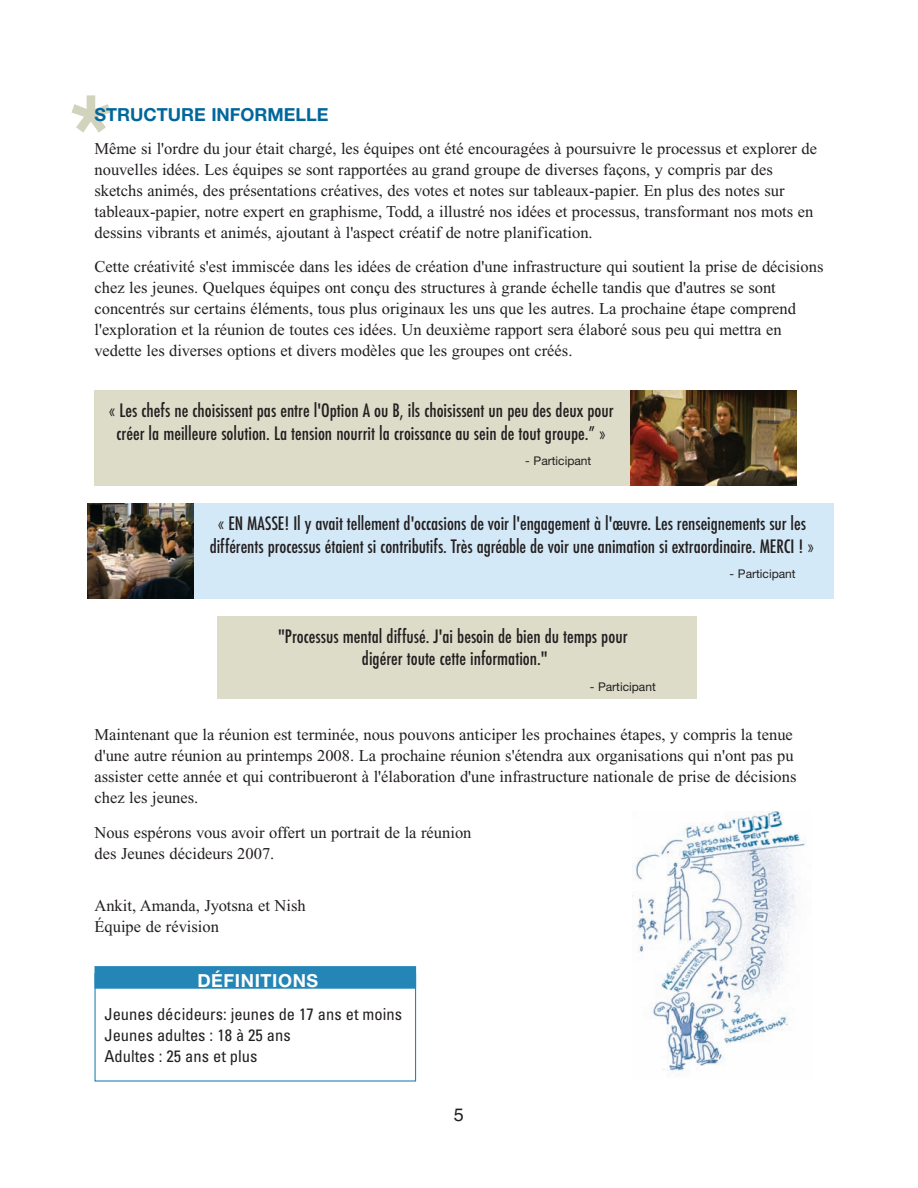
<style>
.page{position:relative;width:918px;height:1188px;background:#fff}
.page>*{position:absolute;margin:0;border:0;box-sizing:border-box;transform-origin:0 0}
.t1{font:700 108px "Helvetica Neue";color:#d1d3bc}
.t2{font:500 condensed 18px/22.5px "Futura";color:#231f20;text-align:center}
.t3{font:700 18px "Helvetica Neue";color:#00679d}
.t4{font:700 18px "Helvetica Neue";letter-spacing:.035em;color:#fff}
.t5{font:18px "Helvetica";color:#231f20}
.t6{font:16.5px/21px "Times New Roman";color:#231f20}
.t7{font:condensed 16.5px/21px "Univers";color:#231f20}
.t8{font:12px "Helvetica Neue";color:#231f20}
</style>
<div class="page">
<div style="left:94px;top:391px;width:539px;height:95px;background:#dcdcc9"></div>
<img style="left:631px;top:391px;width:165px;height:95px">
<img style="left:633px;top:812px;width:173px;height:265px">
<div style="left:188px;top:504px;width:646px;height:95px;background:#d4e9f7"></div>
<img style="left:87px;top:504px;width:106px;height:95px">
<div style="left:218px;top:616px;width:479px;height:83px;background:#dcdcc9"></div>
<div style="left:96px;top:967px;width:319px;height:21px;background:#2386b6"></div>
<div style="left:94px;top:966px;width:322px;height:23px;border:1px solid #2386b6"></div>
<h1 class="t1" style="left:69px;top:95px;width:45px">*</h1>
<p class="t3" style="left:94px;top:108px;width:236px">STRUCTURE INFORMELLE</p>
<p class="t6" style="left:94px;top:139px;width:724px">Même si l'ordre du jour était chargé, les équipes ont été encouragées à poursuivre le processus et explorer de nouvelles idées. Les équipes se sont rapportées au grand groupe de diverses façons, y compris par des sketchs animés, des présentations créatives, des votes et notes sur tableaux-papier. En plus des notes sur tableaux-papier, notre expert en graphisme, Todd, a illustré nos idées et processus, transformant nos mots en dessins vibrants et animés, ajoutant à l'aspect créatif de notre planification.</p>
<p class="t6" style="left:95px;top:258px;width:730px">Cette créativité s'est immiscée dans les idées de création d'une infrastructure qui soutient la prise de décisions chez les jeunes. Quelques équipes ont conçu des structures à grande échelle tandis que d'autres se sont concentrés sur certains éléments, tous plus originaux les uns que les autres. La prochaine étape comprend l'exploration et la réunion de toutes ces idées. Un deuxième rapport sera élaboré sous peu qui mettra en vedette les diverses options et divers modèles que les groupes ont créés.</p>
<p class="t2" style="left:109px;top:400px;width:506px">« Les chefs ne choisissent pas entre l'Option A ou B, ils choisissent un peu des deux pour créer la meilleure solution. La tension nourrit la croissance au sein de tout groupe.” »</p>
<p class="t8" style="left:525px;top:456px;width:68px">- Participant</p>
<p class="t2" style="left:210px;top:513px;width:606px">« EN MASSE! Il y avait tellement d'occasions de voir l'engagement à l'œuvre. Les renseignements sur les différents processus étaient si contributifs. Très agréable de voir une animation si extraordinaire. MERCI ! »</p>
<p class="t8" style="left:730px;top:569px;width:68px">- Participant</p>
<p class="t2" style="left:278px;top:625px;width:351px">"Processus mental diffusé. J'ai besoin de bien du temps pour digérer toute cette information."</p>
<p class="t8" style="left:590px;top:682px;width:68px">- Participant</p>
<p class="t6" style="left:95px;top:726px;width:704px">Maintenant que la réunion est terminée, nous pouvons anticiper les prochaines étapes, y compris la tenue d'une autre réunion au printemps 2008. La prochaine réunion s'étendra aux organisations qui n'ont pas pu assister cette année et qui contribueront à l'élaboration d'une infrastructure nationale de prise de décisions chez les jeunes.</p>
<p class="t6" style="left:95px;top:823px;width:379px">Nous espérons vous avoir offert un portrait de la réunion des Jeunes décideurs 2007.</p>
<p class="t6" style="left:94px;top:897px;width:213px">Ankit, Amanda, Jyotsna et Nish<br>Équipe de révision</p>
<p class="t4" style="left:197px;top:974px;width:122px">DÉFINITIONS</p>
<p class="t7" style="left:104px;top:1005px;width:299px">Jeunes décideurs: jeunes de 17 ans et moins<br>Jeunes adultes : 18 à 25 ans<br>Adultes : 25 ans et plus</p>
<p class="t5" style="left:454px;top:1104px;width:12px">5</p>
</div>
